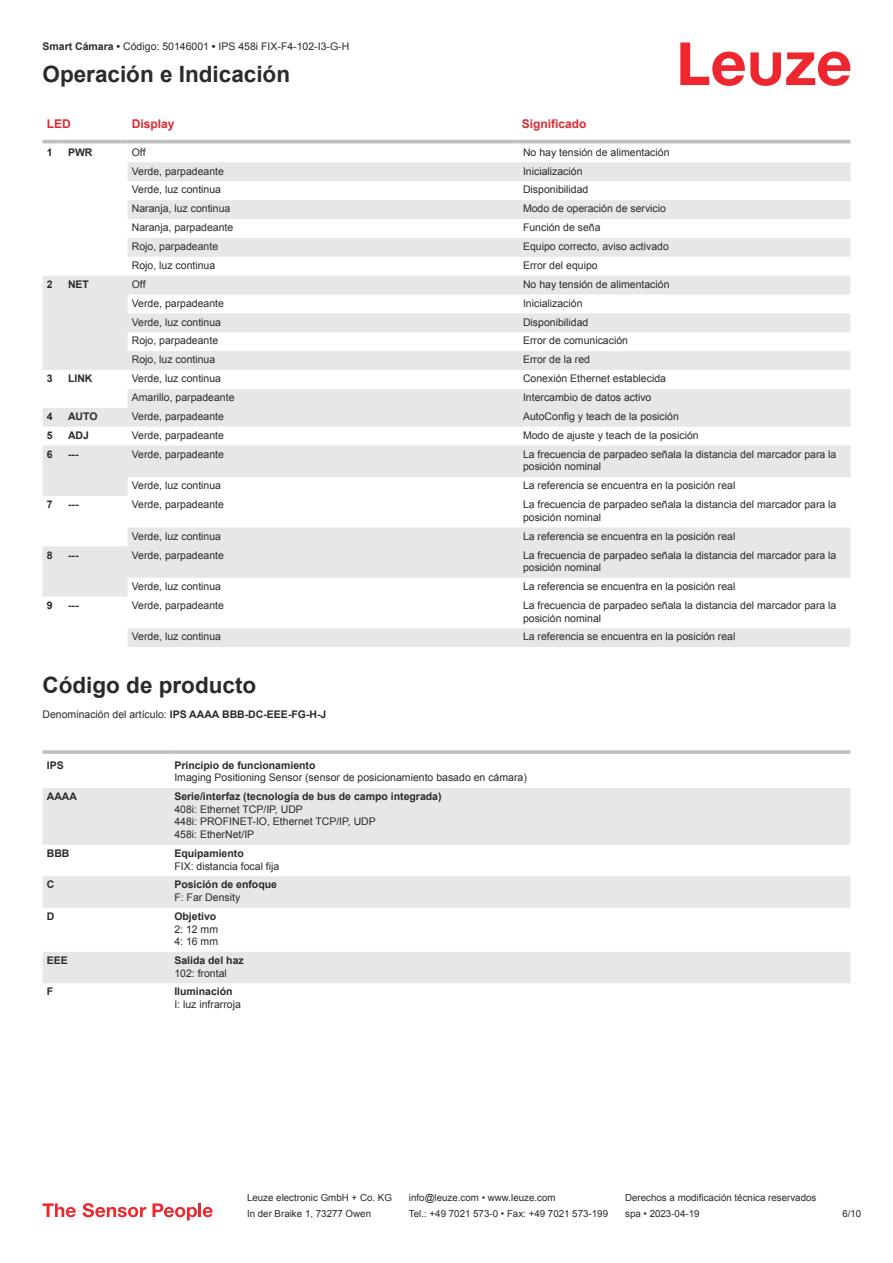
<style>
.page{position:relative;width:893px;height:1263px;background:#fff}
.page>*{position:absolute;margin:0;border:0;box-sizing:border-box;transform-origin:0 0}
.t1{font:700 22.5px "Arial";color:#2b292a}
.t2{font:700 12px "Arial";color:#db2a30}
.t3{font:10.5px/12.6px "Arial";color:#2b292a}
.t4{font:700 10.5px "Arial";color:#2b292a}
.t5{font:9.75px "Arial";color:#2b292a}
.s1{font-weight:700}
</style>
<div class="page">
<svg style="left:680px;top:43px;width:170px;height:43px"></svg>
<svg style="left:43px;top:162px;width:807px;height:485px;fill:#eaebec"></svg>
<hr style="left:43px;top:140px;width:21px;height:3px;background:#bdbfc1">
<hr style="left:64px;top:140px;width:64px;height:3px;background:#bdbfc1">
<hr style="left:128px;top:140px;width:391px;height:3px;background:#bdbfc1">
<hr style="left:519px;top:140px;width:331px;height:3px;background:#bdbfc1">
<svg style="left:43px;top:788px;width:807px;height:195px;fill:#e6e7e9"></svg>
<svg style="left:43px;top:750px;width:127px;height:4px"></svg>
<hr style="left:170px;top:750px;width:680px;height:4px;background:#c4c6c7">
<svg style="left:43px;top:1203px;width:33px;height:14px"></svg>
<svg style="left:83px;top:1203px;width:63px;height:14px"></svg>
<svg style="left:153px;top:1203px;width:44px;height:17px"></svg>
<hr style="left:198px;top:1203px;width:3px;height:14px;background:#ed272d">
<svg style="left:203px;top:1207px;width:10px;height:10px"></svg>
<p class="t3" style="left:43px;top:41px;width:308px"><span class="s1">Smart Cámara •</span> Código: 50146001 <span class="s1">•</span> IPS 458i FIX-F4-102-I3-G-H</p>
<h1 class="t1" style="left:43px;top:66px;width:249px">Operación e Indicación</h1>
<p class="t2" style="left:47px;top:119px;width:25px">LED</p>
<p class="t2" style="left:132px;top:119px;width:44px">Display</p>
<p class="t2" style="left:522px;top:119px;width:66px">Significado</p>
<p class="t4" style="left:47px;top:148px;width:7px">1</p>
<p class="t4" style="left:68px;top:148px;width:26px">PWR</p>
<p class="t3" style="left:132px;top:147px;width:15px">Off</p>
<p class="t3" style="left:523px;top:147px;width:148px">No hay tensión de alimentación</p>
<p class="t3" style="left:132px;top:165px;width:94px">Verde, parpadeante</p>
<p class="t3" style="left:523px;top:165px;width:61px">Inicialización</p>
<p class="t3" style="left:132px;top:184px;width:91px">Verde, luz continua</p>
<p class="t3" style="left:523px;top:184px;width:67px">Disponibilidad</p>
<p class="t3" style="left:132px;top:203px;width:100px">Naranja, luz continua</p>
<p class="t3" style="left:523px;top:203px;width:144px">Modo de operación de servicio</p>
<p class="t3" style="left:132px;top:222px;width:103px">Naranja, parpadeante</p>
<p class="t3" style="left:523px;top:222px;width:79px">Función de seña</p>
<p class="t3" style="left:132px;top:241px;width:88px">Rojo, parpadeante</p>
<p class="t3" style="left:523px;top:241px;width:147px">Equipo correcto, aviso activado</p>
<p class="t3" style="left:132px;top:260px;width:85px">Rojo, luz continua</p>
<p class="t3" style="left:523px;top:260px;width:76px">Error del equipo</p>
<p class="t4" style="left:47px;top:280px;width:7px">2</p>
<p class="t4" style="left:68px;top:280px;width:23px">NET</p>
<p class="t3" style="left:132px;top:279px;width:15px">Off</p>
<p class="t3" style="left:523px;top:279px;width:148px">No hay tensión de alimentación</p>
<p class="t3" style="left:132px;top:298px;width:94px">Verde, parpadeante</p>
<p class="t3" style="left:523px;top:298px;width:61px">Inicialización</p>
<p class="t3" style="left:132px;top:317px;width:91px">Verde, luz continua</p>
<p class="t3" style="left:523px;top:317px;width:67px">Disponibilidad</p>
<p class="t3" style="left:132px;top:335px;width:88px">Rojo, parpadeante</p>
<p class="t3" style="left:523px;top:335px;width:107px">Error de comunicación</p>
<p class="t3" style="left:132px;top:354px;width:85px">Rojo, luz continua</p>
<p class="t3" style="left:523px;top:354px;width:69px">Error de la red</p>
<p class="t4" style="left:47px;top:375px;width:7px">3</p>
<p class="t4" style="left:68px;top:375px;width:26px">LINK</p>
<p class="t3" style="left:132px;top:373px;width:91px">Verde, luz continua</p>
<p class="t3" style="left:523px;top:373px;width:144px">Conexión Ethernet establecida</p>
<p class="t3" style="left:132px;top:392px;width:104px">Amarillo, parpadeante</p>
<p class="t3" style="left:523px;top:392px;width:130px">Intercambio de datos activo</p>
<p class="t4" style="left:47px;top:412px;width:7px">4</p>
<p class="t4" style="left:68px;top:412px;width:31px">AUTO</p>
<p class="t3" style="left:132px;top:411px;width:94px">Verde, parpadeante</p>
<p class="t3" style="left:523px;top:411px;width:157px">AutoConfig y teach de la posición</p>
<p class="t4" style="left:47px;top:431px;width:7px">5</p>
<p class="t4" style="left:68px;top:431px;width:23px">ADJ</p>
<p class="t3" style="left:132px;top:430px;width:94px">Verde, parpadeante</p>
<p class="t3" style="left:523px;top:430px;width:177px">Modo de ajuste y teach de la posición</p>
<p class="t4" style="left:47px;top:450px;width:7px">6</p>
<p class="t4" style="left:68px;top:450px;width:12px">---</p>
<p class="t3" style="left:132px;top:449px;width:94px">Verde, parpadeante</p>
<p class="t3" style="left:523px;top:449px;width:315px">La frecuencia de parpadeo señala la distancia del marcador para la posición nominal</p>
<p class="t3" style="left:132px;top:480px;width:91px">Verde, luz continua</p>
<p class="t3" style="left:523px;top:480px;width:214px">La referencia se encuentra en la posición real</p>
<p class="t4" style="left:47px;top:500px;width:7px">7</p>
<p class="t4" style="left:68px;top:500px;width:12px">---</p>
<p class="t3" style="left:132px;top:499px;width:94px">Verde, parpadeante</p>
<p class="t3" style="left:523px;top:499px;width:315px">La frecuencia de parpadeo señala la distancia del marcador para la posición nominal</p>
<p class="t3" style="left:132px;top:531px;width:91px">Verde, luz continua</p>
<p class="t3" style="left:523px;top:531px;width:214px">La referencia se encuentra en la posición real</p>
<p class="t4" style="left:47px;top:551px;width:7px">8</p>
<p class="t4" style="left:68px;top:551px;width:12px">---</p>
<p class="t3" style="left:132px;top:549px;width:94px">Verde, parpadeante</p>
<p class="t3" style="left:523px;top:549px;width:315px">La frecuencia de parpadeo señala la distancia del marcador para la posición nominal</p>
<p class="t3" style="left:132px;top:581px;width:91px">Verde, luz continua</p>
<p class="t3" style="left:523px;top:581px;width:214px">La referencia se encuentra en la posición real</p>
<p class="t4" style="left:47px;top:601px;width:7px">9</p>
<p class="t4" style="left:68px;top:601px;width:12px">---</p>
<p class="t3" style="left:132px;top:600px;width:94px">Verde, parpadeante</p>
<p class="t3" style="left:523px;top:600px;width:315px">La frecuencia de parpadeo señala la distancia del marcador para la posición nominal</p>
<p class="t3" style="left:132px;top:631px;width:91px">Verde, luz continua</p>
<p class="t3" style="left:523px;top:631px;width:214px">La referencia se encuentra en la posición real</p>
<h1 class="t1" style="left:43px;top:677px;width:215px">Código de producto</h1>
<p class="t3" style="left:43px;top:709px;width:285px">Denominación del artículo: <span class="s1">IPS AAAA BBB-DC-EEE-FG-H-J</span></p>
<p class="t4" style="left:47px;top:761px;width:18px">IPS</p>
<p class="t4" style="left:174px;top:761px;width:143px">Principio de funcionamiento</p>
<p class="t3" style="left:174px;top:772px;width:354px">Imaging Positioning Sensor (sensor de posicionamiento basado en cámara)</p>
<p class="t4" style="left:47px;top:793px;width:32px">AAAA</p>
<p class="t4" style="left:174px;top:793px;width:269px">Serie/interfaz (tecnología de bus de campo integrada)</p>
<p class="t3" style="left:174px;top:804px;width:203px">408i: Ethernet TCP/IP, UDP<br>448i: PROFINET-IO, Ethernet TCP/IP, UDP<br>458i: EtherNet/IP</p>
<p class="t4" style="left:47px;top:849px;width:24px">BBB</p>
<p class="t4" style="left:174px;top:849px;width:71px">Equipamiento</p>
<p class="t3" style="left:174px;top:860px;width:107px">FIX: distancia focal fija</p>
<p class="t4" style="left:47px;top:881px;width:9px">C</p>
<p class="t4" style="left:174px;top:881px;width:104px">Posición de enfoque</p>
<p class="t3" style="left:174px;top:892px;width:67px">F: Far Density</p>
<p class="t4" style="left:47px;top:912px;width:9px">D</p>
<p class="t4" style="left:174px;top:912px;width:44px">Objetivo</p>
<p class="t3" style="left:174px;top:923px;width:45px">2: 12 mm<br>4: 16 mm</p>
<p class="t4" style="left:47px;top:956px;width:23px">EEE</p>
<p class="t4" style="left:174px;top:956px;width:71px">Salida del haz</p>
<p class="t3" style="left:174px;top:967px;width:54px">102: frontal</p>
<p class="t4" style="left:47px;top:988px;width:8px">F</p>
<p class="t4" style="left:174px;top:988px;width:60px">Iluminación</p>
<p class="t3" style="left:174px;top:999px;width:68px">I: luz infrarroja</p>
<p class="t5" style="left:247px;top:1194px;width:146px">Leuze electronic GmbH + Co. KG</p>
<p class="t5" style="left:409px;top:1194px;width:148px">info@leuze.com • www.leuze.com</p>
<p class="t5" style="left:625px;top:1194px;width:193px">Derechos a modificación técnica reservados</p>
<p class="t5" style="left:247px;top:1210px;width:126px">In der Braike 1, 73277 Owen</p>
<p class="t5" style="left:409px;top:1210px;width:201px">Tel.: +49 7021 573-0 • Fax: +49 7021 573-199</p>
<p class="t5" style="left:625px;top:1210px;width:76px">spa • 2023-04-19</p>
<p class="t5" style="left:842px;top:1210px;width:20px">6 /10</p>
</div>
